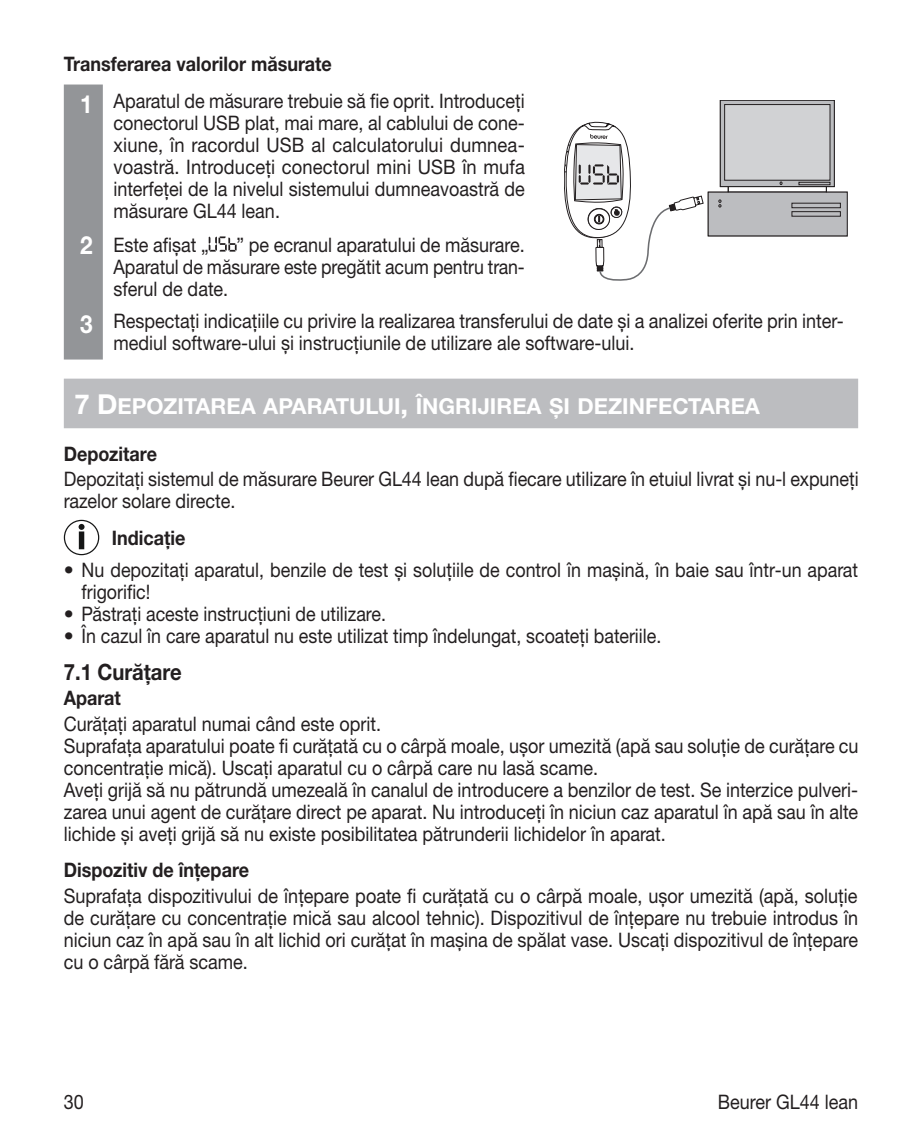
<style>
.page{position:relative;width:922px;height:1134px;background:#fff}
.page>*{position:absolute;margin:0;border:0;box-sizing:border-box;transform-origin:0 0}
.t1{font:700 22.5px "Helvetica Neue LTW1 G";color:#231f20;scale:.9 1}
.t2{font:22px "Helvetica Neue LTW1 G Bd SC800";color:#fff}
.t3{font:20px/22px "Helvetica Neue LTW1 G";color:#231f20;scale:.9 1}
.t4{font:20px/22px "Helvetica Neue LTW1 G";color:#231f20}
.t5{font:700 20px "Helvetica Neue LTW1 G";color:#231f20;scale:.9 1}
.s1{font-weight:700}
.s2{font-weight:700;font-size:25px;color:#fff}
.s3{font-size:27.5px}
</style>
<div class="page">
<div style="left:64px;top:379px;width:793px;height:49px;background:#bcbdc0"></div>
<div style="left:64px;top:85px;width:39px;height:275px;background:#939598"></div>
<div style="left:719px;top:100px;width:115px;height:87px;background:#bcbdc0;border:1px solid #231f20"></div>
<svg style="left:564px;top:104px;width:283px;height:177px"></svg>
<svg style="left:209px;top:236px;width:27px;height:16px"></svg>
<div style="left:64px;top:520px;width:35px;height:35px;border:1px solid #151616;border-radius:50%"></div>
<div style="left:79px;top:531px;width:5px;height:18px;border:2px solid #151616"></div>
<svg style="left:79px;top:524px;width:5px;height:6px"></svg>
<p class="t3" style="left:80px;top:45px;width:495px;line-height:37px;text-indent:-16px"><span class="s1">Transferarea valorilor măsurate<br></span><span class="s2">1</span> Aparatul de măsurare trebuie să fie oprit. Introduceți</p>
<p class="t3" style="left:113px;top:112px;width:458px;text-align:justify">conectorul USB plat, mai mare, al cablului de cone&shy;xiune, în racordul USB al calculatorului dumnea&shy;voastră. Introduceți conectorul mini USB în mufa interfeței de la nivelul sistemului dumneavoastră de măsurare GL44 lean.</p>
<p class="t3" style="left:80px;top:233px;width:144px"><span class="s2">2</span> Este afișat „</p>
<p class="t3" style="left:113px;top:233px;width:458px;text-align:justify;text-indent:123px">” pe ecranul aparatului de măsurare.<br>Aparatul de măsurare este pregătit acum pentru tran&shy;sferul de date.</p>
<p class="t3" style="left:113px;top:310px;width:813px;text-indent:-33px"><span class="s2">3</span> Respectați indicațiile cu privire la realizarea transferului de date și a analizei oferite prin inter&shy;mediul software-ului și instrucțiunile de utilizare ale software-ului.</p>
<p class="t2" style="left:74px;top:393px;width:687px"><span class="s3">7 D</span>EPOZITAREA APARATULUI<span class="s3">,</span> ÎNGRIJIREA ȘI DEZINFECTAREA</p>
<p class="t5" style="left:64px;top:441px;width:105px">Depozitare</p>
<p class="t3" style="left:64px;top:468px;width:884px">Depozitați sistemul de măsurare Beurer GL44 lean după fiecare utilizare în etuiul livrat și nu-l expuneți razelor solare directe.</p>
<p class="t5" style="left:112px;top:525px;width:83px">Indicație</p>
<p class="t4" style="left:81px;top:559px;width:778px;text-indent:-18px">• Nu depozitați aparatul, benzile de test și soluțiile de control în mașină, în baie sau într-un aparat frigorific!</p>
<p class="t4" style="left:64px;top:603px;width:324px">• Păstrați aceste instrucțiuni de utilizare.</p>
<p class="t4" style="left:64px;top:625px;width:599px">• În cazul în care aparatul nu este utilizat timp îndelungat, scoateți bateriile.</p>
<p class="t1" style="left:64px;top:658px;width:133px">7.1 Curățare</p>
<p class="t5" style="left:64px;top:686px;width:65px">Aparat</p>
<p class="t3" style="left:64px;top:713px;width:884px">Curățați aparatul numai când este oprit.<br>Suprafața aparatului poate fi curățată cu o cârpă moale, ușor umezită (apă sau soluție de curățare cu concentrație mică). Uscați aparatul cu o cârpă care nu lasă scame.<br>Aveți grijă să nu pătrundă umezeală în canalul de introducere a benzilor de test. Se interzice pulveri&shy;zarea unui agent de curățare direct pe aparat. Nu introduceți în niciun caz aparatul în apă sau în alte lichide și aveți grijă să nu existe posibilitatea pătrunderii lichidelor în aparat.</p>
<p class="t5" style="left:64px;top:858px;width:207px">Dispozitiv de înțepare</p>
<p class="t3" style="left:64px;top:884px;width:883px;text-align:justify">Suprafața dispozitivului de înțepare poate fi curățată cu o cârpă moale, ușor umezită (apă, soluție de curățare cu concentrație mică sau alcool tehnic). Dispozitivul de înțepare nu trebuie introdus în niciun caz în apă sau în alt lichid ori curățat în mașina de spălat vase. Uscați dispozitivul de înțepare cu o cârpă fără scame.</p>
<p class="t3" style="left:64px;top:1091px;width:24px">30</p>
<p class="t3" style="left:717px;top:1091px;width:157px">Beurer GL44 lean</p>
</div>
